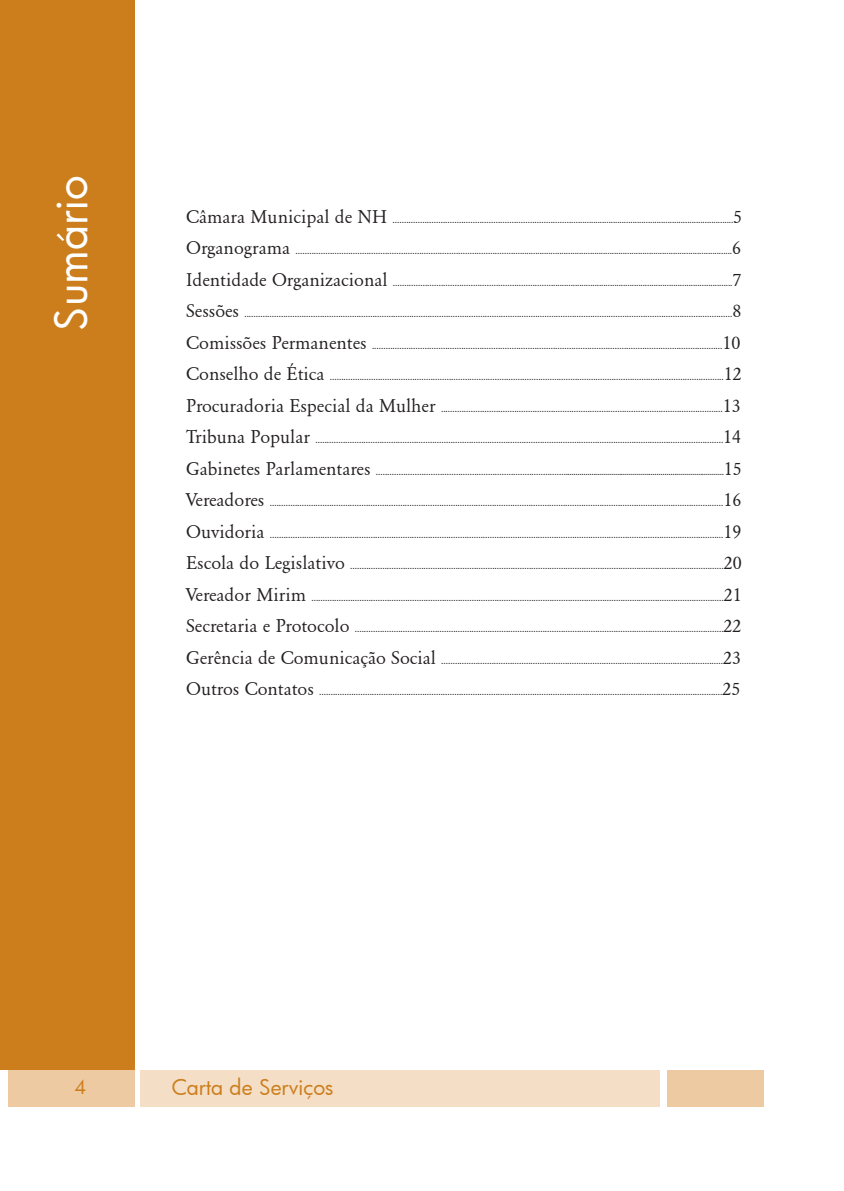
<style>
.page{position:relative;width:844px;height:1191px;background:#fff}
.page>*{position:absolute;margin:0;border:0;box-sizing:border-box;transform-origin:0 0}
.t1{font:43.75px "Futura";color:#fff}
.t2{font:21px "Futura";color:#cc7e1d}
.t3{font:19.25px "Futura";color:#cc7e1d}
.t4{font:10.5px "Garamond";color:#231f20}
.s1{font-size:19.25px}
</style>
<div class="page">
<div style="left:0;top:0;width:134px;height:1070px;background:#cc7e1d"></div>
<div style="left:141px;top:1070px;width:519px;height:36px;background:#f4dfc6"></div>
<div style="left:667px;top:1070px;width:96px;height:36px;background:#eecaa2"></div>
<div style="left:8px;top:1070px;width:126px;height:36px;background:#eecaa2"></div>
<h1 class="t1" style="left:42px;top:330px;width:156px;rotate:-90deg">Sumário</h1>
<p class="t4" style="left:186px;top:214px;width:557px"><span class="s1">Câmara Municipal de NH</span> ........................................................................................................................................................<span class="s1">5</span></p>
<p class="t4" style="left:186px;top:245px;width:556px"><span class="s1">Organograma</span> ...................................................................................................................................................................................................<span class="s1">6</span></p>
<p class="t4" style="left:186px;top:277px;width:556px"><span class="s1">Identidade Organizacional</span> ........................................................................................................................................................<span class="s1">7</span></p>
<p class="t4" style="left:186px;top:308px;width:556px"><span class="s1">Sessões</span> .....................................................................................................................................................................................................................<span class="s1">8</span></p>
<p class="t4" style="left:186px;top:340px;width:555px"><span class="s1">Comissões Permanentes</span> .........................................................................................................................................................<span class="s1">10</span></p>
<p class="t4" style="left:186px;top:371px;width:557px"><span class="s1">Conselho de Ética</span> ............................................................................................................................................................................<span class="s1">12</span></p>
<p class="t4" style="left:186px;top:403px;width:556px"><span class="s1">Procuradoria Especial da Mulher</span> ...........................................................................................................................<span class="s1">13</span></p>
<p class="t4" style="left:186px;top:434px;width:556px"><span class="s1">Tribuna Popular</span> ..................................................................................................................................................................................<span class="s1">14</span></p>
<p class="t4" style="left:186px;top:466px;width:557px"><span class="s1">Gabinetes Parlamentares</span> ...................................................................................................................................................................<span class="s1">15</span></p>
<p class="t4" style="left:186px;top:497px;width:556px"><span class="s1">Vereadores</span> ......................................................................................................................................................................................................<span class="s1">16</span></p>
<p class="t4" style="left:186px;top:529px;width:556px"><span class="s1">Ouvidoria</span> ......................................................................................................................................................................................................<span class="s1">19</span></p>
<p class="t4" style="left:186px;top:560px;width:557px"><span class="s1">Escola do Legislativo</span> ...................................................................................................................................................................<span class="s1">20</span></p>
<p class="t4" style="left:186px;top:592px;width:557px"><span class="s1">Vereador Mirim</span> ....................................................................................................................................................................................<span class="s1">21</span></p>
<p class="t4" style="left:186px;top:623px;width:556px"><span class="s1">Secretaria e Protocolo</span> .................................................................................................................................................................<span class="s1">22</span></p>
<p class="t4" style="left:186px;top:655px;width:556px"><span class="s1">Gerência de Comunicação Social</span> ...........................................................................................................................<span class="s1">23</span></p>
<p class="t4" style="left:186px;top:686px;width:555px"><span class="s1">Outros Contatos</span> ................................................................................................................................................................................<span class="s1">25</span></p>
<h3 class="t3" style="left:74px;top:1073px;width:13px">4</h3>
<h2 class="t2" style="left:172px;top:1073px;width:163px">Carta de Serviços</h2>
</div>
